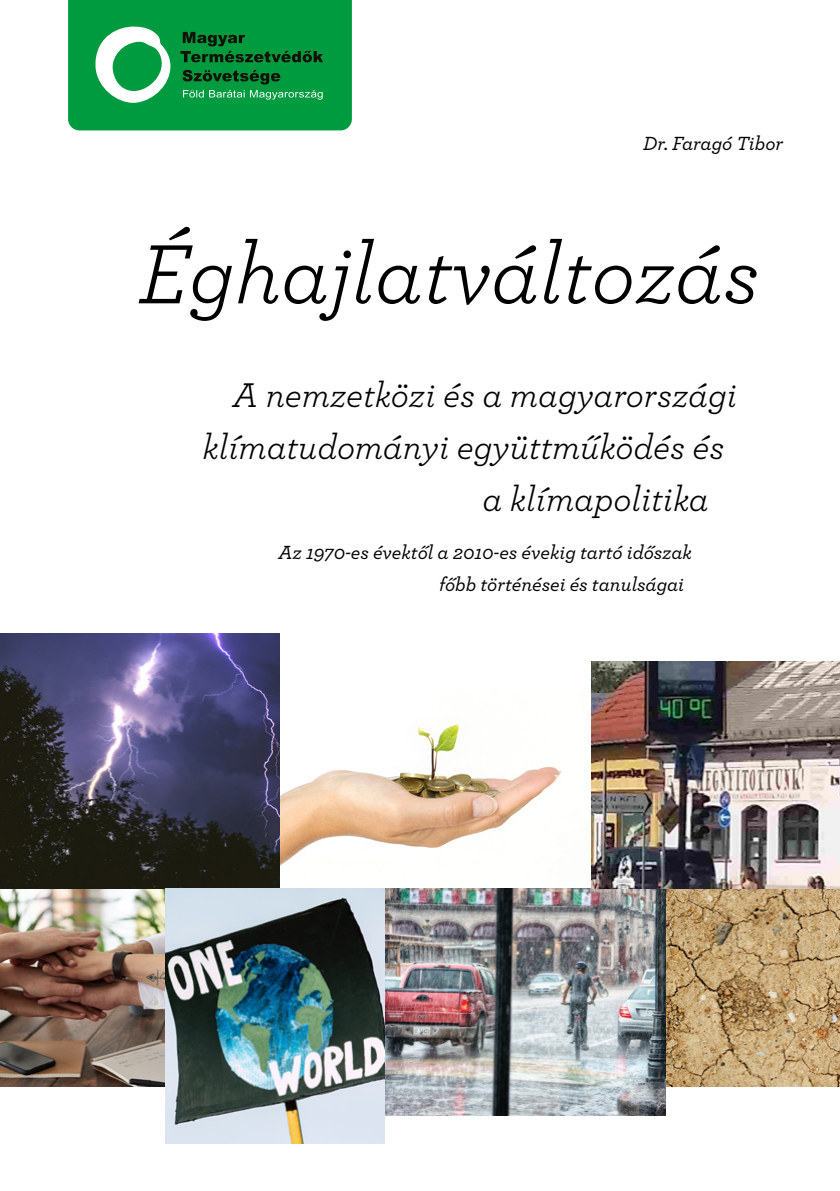
<style>
.page{position:relative;width:840px;height:1191px;background:#fff}
.page>*{position:absolute;margin:0;border:0;box-sizing:border-box;transform-origin:0 0}
.t1{font:italic 88px "Archer Pro";color:#000}
.t2{font:italic 36px "Archer Pro";color:#000}
.t3{font:italic 500 20px/32px "Archer Pro";color:#000}
</style>
<div class="page">
<svg style="left:68px;top:0;width:283px;height:130px"></svg>
<img style="left:664px;top:888px;width:175px;height:198px">
<img style="left:279px;top:690px;width:283px;height:197px">
<img style="left:0;top:888px;width:166px;height:198px">
<img style="left:384px;top:888px;width:280px;height:227px">
<img style="left:591px;top:661px;width:248px;height:227px">
<img style="left:0;top:633px;width:279px;height:255px">
<img style="left:166px;top:888px;width:218px;height:255px">
<p class="t3" style="left:643px;top:126px;width:141px">Dr. Faragó Tibor</p>
<h1 class="t1" style="left:138px;top:211px;width:622px">Éghajlatváltozás</h1>
<h2 class="t2" style="left:232px;top:370px;width:505px">A nemzetközi és a magyarországi</h2>
<h2 class="t2" style="left:202px;top:422px;width:523px">klímatudományi együttműködés és</h2>
<h2 class="t2" style="left:482px;top:474px;width:227px">a klímapolitika</h2>
<p class="t3" style="left:439px;top:535px;width:254px;text-indent:-161px">Az 1970-es évektől a 2010-es évekig tartó időszak főbb történései és tanulságai</p>
</div>
